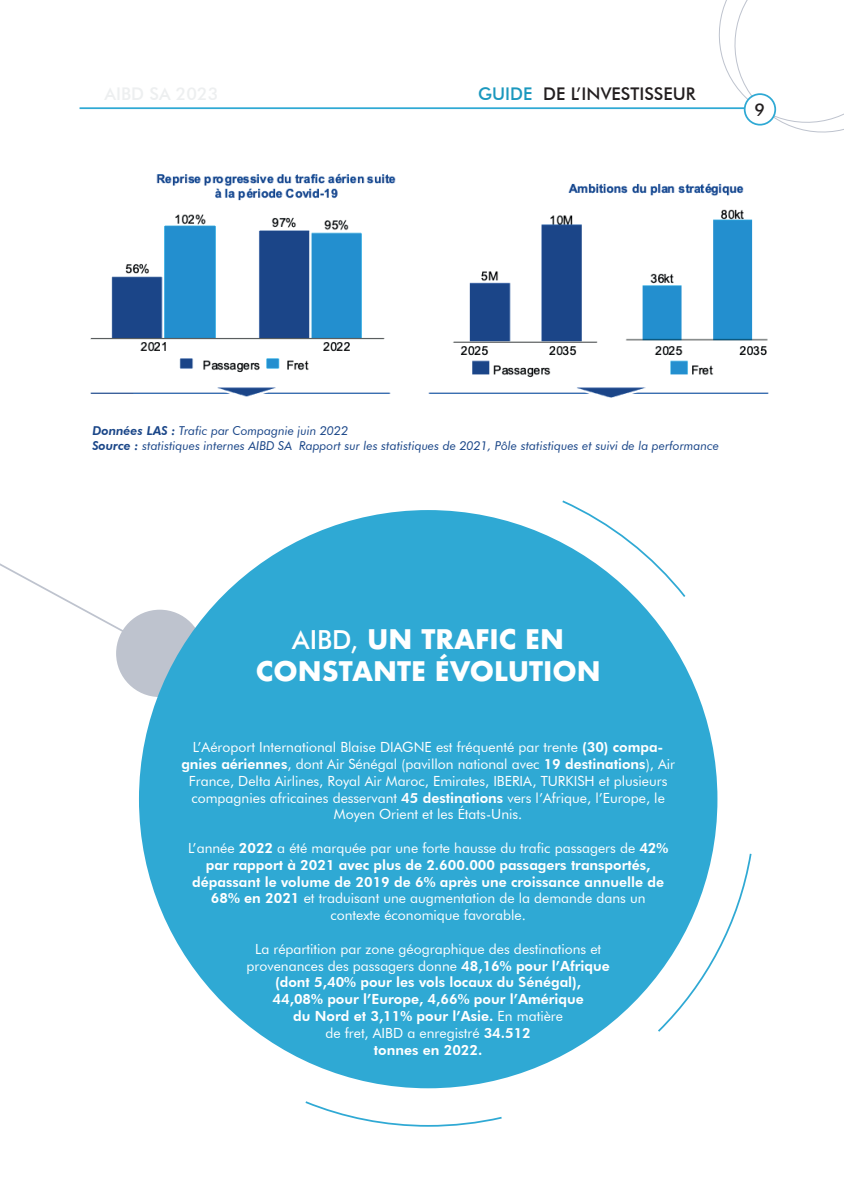
<style>
.page{position:relative;width:844px;height:1191px;background:#fff}
.page>*{position:absolute;margin:0;border:0;box-sizing:border-box;transform-origin:0 0}
.t1{font:700 26.25px/31.5px "Futura";color:#fff;text-align:center}
.t2{font:500 17.5px "Futura BT";color:#231f20}
.t3{font:14px/16.8px "Futura BT";color:#fff;text-align:center}
.t4{font:800 14px/16.8px "Futura BT";color:#fff;text-align:center}
.t5{font:italic 12.25px/14.7px "Futura BT";color:#1a4688}
.s1{color:#1b98be}
.s2{font-weight:800}
.s3{font-family:"Futura BT";font-weight:500}
.s4{font-weight:400}
</style>
<div class="page">
<svg style="left:711px;top:0;width:132px;height:133px"></svg>
<hr style="left:79px;top:107px;width:696px;height:2px;background:#2fa9d4">
<div style="left:744px;top:94px;width:31px;height:31px;background:#fff;border-radius:50%"></div>
<div style="left:743px;top:93px;width:32px;height:33px;border:2px solid #2fa9d4;border-radius:50%"></div>
<img style="left:90px;top:132px;width:683px;height:266px">
<div style="left:116px;top:609px;width:87px;height:88px;background:#bec3ce;border-radius:50%"></div>
<svg style="left:0;top:563px;width:212px;height:119px"></svg>
<div style="left:139px;top:510px;width:578px;height:578px;background:#2fa9d4;border-radius:50%"></div>
<svg style="left:303px;top:500px;width:449px;height:627px"></svg>
<p class="t2" style="left:478px;top:83px;width:219px"><span class="s1">GUIDE</span> DE L’INVESTISSEUR</p>
<p class="t2" style="left:754px;top:99px;width:12px">9</p>
<p class="t5" style="left:92px;top:423px;width:628px"><span class="s2">Données LAS :</span> Trafic par Compagnie juin 2022<br><span class="s2">Source :</span> statistiques internes AIBD SA Rapport sur les statistiques de 2021, Pôle statistiques et suivi de la performance</p>
<h1 class="t1" style="left:256px;top:623px;width:346px"><span class="s3">AIBD,</span> UN TRAFIC EN<br>CONSTANTE ÉVOLUTION</h1>
<p class="t3" style="left:181px;top:738px;width:495px">L’Aéroport International Blaise DIAGNE est fréquenté par trente <span class="s2">(30) compa&shy;gnies aériennes</span>, dont Air Sénégal (pavillon national avec <span class="s2">19 destinations</span>), Air France, Delta Airlines, Royal Air Maroc, Emirates, IBERIA, TURKISH et plusieurs compagnies africaines desservant <span class="s2">45 destinations</span> vers l’Afrique, l’Europe, le Moyen Orient et les États-Unis.</p>
<p class="t3" style="left:188px;top:839px;width:481px">L’année <span class="s2">2022</span> a été marquée par une forte hausse du trafic passagers de <span class="s2">42% par rapport à 2021 avec plus de 2.600.000 passagers transportés, dépassant le volume de 2019 de 6% après une croissance annuelle de 68% en 2021</span> et traduisant une augmentation de la demande dans un contexte économique favorable.</p>
<p class="t4" style="left:246px;top:940px;width:364px"><span class="s4">La répartition par zone géographique des destinations et provenances des passagers donne</span> 48,16% pour l’Afrique (dont 5,40% pour les vols locaux du Sénégal),<br>44,08% pour l’Europe, 4,66% pour l’Amérique<br>du Nord et 3,11% pour l’Asie. <span class="s4">En matière<br>de fret, AIBD a enregistré</span> 34.512<br>tonnes en 2022.</p>
</div>
